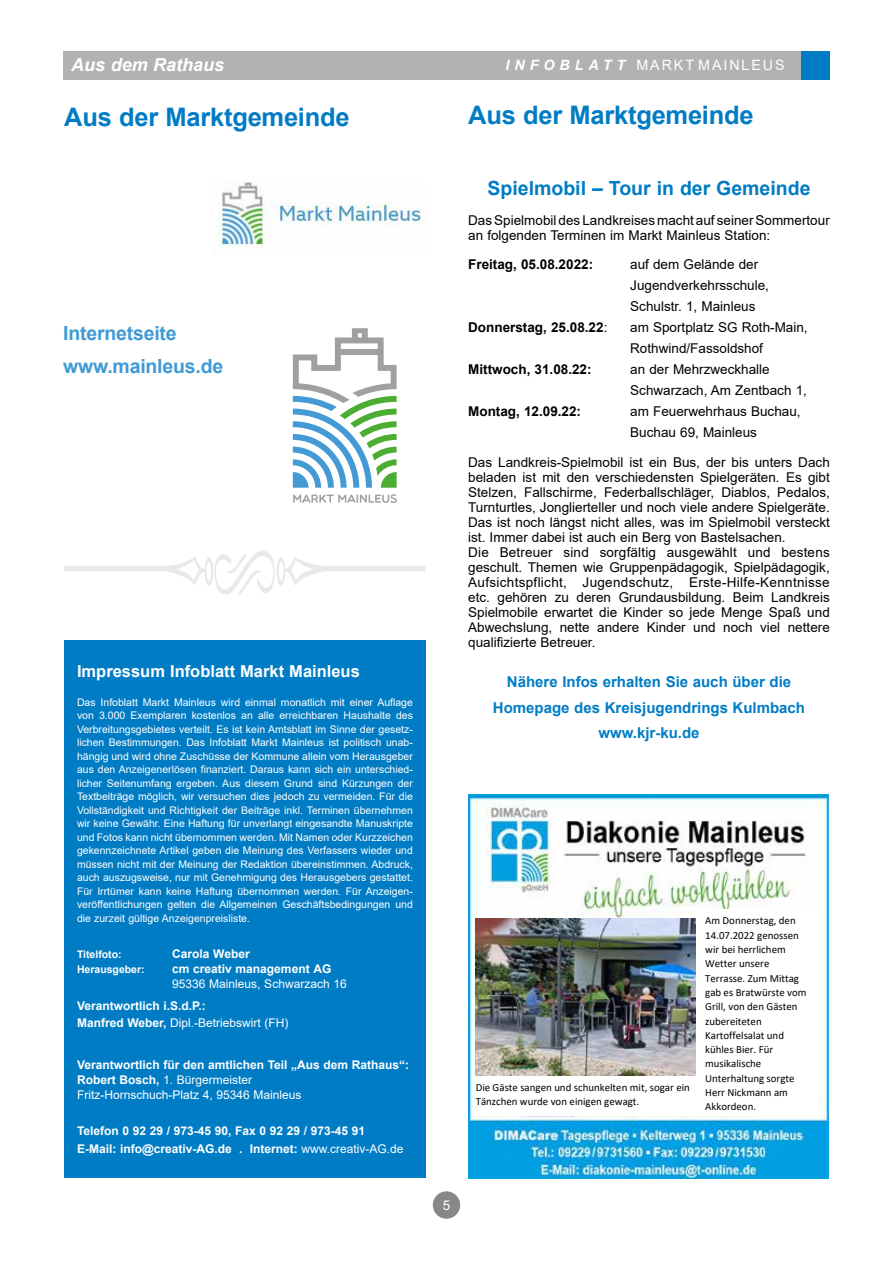
<style>
.page{position:relative;width:893px;height:1263px;background:#fff}
.page>*{position:absolute;margin:0;border:0;box-sizing:border-box;transform-origin:0 0}
.t1{font:700 25.5px "Arial";letter-spacing:-.01em;color:#007cc5}
.t2{font:700 19.5px/33px "Arial";letter-spacing:-.01em;color:#3f9ad5}
.t3{font:700 19.5px "Arial";color:#007cc5}
.t4{font:italic 700 18px "Arial";color:#fff}
.t5{font:700 16.5px "Arial";color:#fff}
.t6{font:700 15px/25.5px "Arial";color:#007cc5;text-align:center}
.t7{font:14.25px "Arial";letter-spacing:.135em;color:#fff}
.t8{font:13.5px/15px "Arial";color:#000}
.t9{font:700 13.5px "Arial";color:#000}
.t10{font:13.5px "Arial";color:#fff}
.t11{font:700 12px/15px "Arial";color:#fff}
.t12{font:12px "Arial";color:#fff}
.t13{font:10.8px/14.2px "Calibri";color:#000}
.t14{font:10.5px/13.5px "Arial";color:#fff;text-align:justify}
.t15{font:700 10.5px "Arial";color:#fff}
.s1{font-weight:700;font-style:italic}
.s2{font-weight:400}
</style>
<div class="page">
<div style="left:64px;top:51px;width:765px;height:28px;background:#b3b2b2"></div>
<div style="left:801px;top:51px;width:28px;height:28px;background:#007cc5"></div>
<div style="left:433px;top:1191px;width:27px;height:28px;background:#878787;border-radius:50%"></div>
<div style="left:64px;top:640px;width:362px;height:538px;background:#007cc5"></div>
<svg style="left:64px;top:550px;width:362px;height:45px"></svg>
<img style="left:217px;top:182px;width:204px;height:70px">
<svg style="left:293px;top:494px;width:104px;height:9px"></svg>
<svg style="left:293px;top:328px;width:104px;height:160px"></svg>
<img style="left:469px;top:794px;width:359px;height:384px">
<img style="left:475px;top:918px;width:221px;height:158px">
<div style="left:475px;top:1076px;width:236px;height:39px;background:#fff"></div>
<div style="left:696px;top:909px;width:122px;height:206px;background:#fff"></div>
<h3 class="t4" style="left:71px;top:52px;width:155px">Aus dem Rathaus</h3>
<h3 class="t7" style="left:506px;top:55px;width:281px"><span class="s1">I N F O B L AT T</span> MARKT MAINLEUS</h3>
<h1 class="t1" style="left:64px;top:99px;width:287px">Aus der Marktgemeinde</h1>
<h1 class="t1" style="left:468px;top:97px;width:287px">Aus der Marktgemeinde</h1>
<h2 class="t2" style="left:63px;top:316px;width:162px">Internetseite www.mainleus.de</h2>
<h3 class="t5" style="left:77px;top:660px;width:284px">Impressum Infoblatt Markt Mainleus</h3>
<p class="t14" style="left:77px;top:695px;width:337px">Das Infoblatt Markt Mainleus wird einmal monatlich mit einer Auflage von 3.000 Exemplaren kostenlos an alle erreichbaren Haushalte des Verbreitungsgebietes verteilt. Es ist kein Amtsblatt im Sinne der gesetz&shy;lichen Bestimmungen. Das Infoblatt Markt Mainleus ist politisch unab&shy;hängig und wird ohne Zuschüsse der Kommune allein vom Herausgeber aus den Anzeigenerlösen finanziert. Daraus kann sich ein unterschied&shy;licher Seitenumfang ergeben. Aus diesem Grund sind Kürzungen der Textbeiträge möglich, wir versuchen dies jedoch zu vermeiden. Für die Vollständigkeit und Richtigkeit der Beiträge inkl. Terminen übernehmen wir keine Gewähr. Eine Haftung für unverlangt eingesandte Manuskripte und Fotos kann nicht übernommen werden. Mit Namen oder Kurzzeichen gekennzeichnete Artikel geben die Meinung des Verfassers wieder und müssen nicht mit der Meinung der Redaktion übereinstimmen. Abdruck, auch auszugsweise, nur mit Genehmigung des Herausgebers gestattet.<br>Für Irrtümer kann keine Haftung übernommen werden. Für Anzeigen&shy;veröffentlichungen gelten die Allgemeinen Geschäftsbedingungen und die zurzeit gültige Anzeigenpreisliste.</p>
<p class="t15" style="left:77px;top:947px;width:46px">Titelfoto:</p>
<p class="t11" style="left:172px;top:946px;width:79px">Carola Weber</p>
<p class="t15" style="left:77px;top:962px;width:69px">Herausgeber:</p>
<p class="t11" style="left:172px;top:961px;width:161px">cm creativ management AG</p>
<p class="t12" style="left:172px;top:975px;width:176px">95336 Mainleus, Schwarzach 16</p>
<p class="t11" style="left:77px;top:998px;width:213px;line-height:16.5px">Verantwortlich i.S.d.P.:<br>Manfred Weber, <span class="s2">Dipl.-Betriebswirt (FH)</span></p>
<p class="t11" style="left:77px;top:1057px;width:334px">Verantwortlich für den amtlichen Teil „Aus dem Rathaus“:<br>Robert Bosch, <span class="s2">1. Bürgermeister<br>Fritz-Hornschuch-Platz 4, 95346 Mainleus</span></p>
<p class="t11" style="left:77px;top:1122px;width:328px;line-height:18px">Telefon 0 92 29 / 973-45 90, Fax 0 92 29 / 973-45 91<br>E-Mail: info@creativ-AG.de . Internet: <span class="s2">www.creativ-AG.de</span></p>
<h2 class="t3" style="left:487px;top:175px;width:325px">Spielmobil – Tour in der Gemeinde</h2>
<p class="t8" style="left:468px;top:213px;width:363px">Das Spielmobil des Landkreises macht auf seiner Sommertour an folgenden Terminen im Markt Mainleus Station:</p>
<p class="t9" style="left:468px;top:255px;width:126px">Freitag, 05.08.2022:</p>
<p class="t8" style="left:630px;top:253px;width:140px;line-height:21px">auf dem Gelände der<br>Jugendverkehrsschule,<br>Schulstr. 1, Mainleus</p>
<p class="t9" style="left:468px;top:318px;width:141px">Donnerstag, 25.08.22<span class="s2">:</span></p>
<p class="t8" style="left:630px;top:316px;width:179px;line-height:21px">am Sportplatz SG Roth-Main,<br>Rothwind/Fassoldshof</p>
<p class="t9" style="left:468px;top:360px;width:125px">Mittwoch, 31.08.22:</p>
<p class="t8" style="left:630px;top:358px;width:178px;line-height:21px">an der Mehrzweckhalle<br>Schwarzach, Am Zentbach 1,</p>
<p class="t9" style="left:468px;top:402px;width:114px">Montag, 12.09.22:</p>
<p class="t8" style="left:630px;top:400px;width:172px;line-height:21px">am Feuerwehrhaus Buchau,<br>Buchau 69, Mainleus</p>
<p class="t8" style="left:468px;top:454px;width:363px">Das Landkreis-Spielmobil ist ein Bus, der bis unters Dach beladen ist mit den verschiedensten Spielgeräten. Es gibt Stelzen, Fallschirme, Federballschläger, Diablos, Pedalos, Turnturtles, Jonglierteller und noch viele andere Spielgeräte.<br>Das ist noch längst nicht alles, was im Spielmobil versteckt ist. Immer dabei ist auch ein Berg von Bastelsachen.<br>Die Betreuer sind sorgfältig ausgewählt und bestens geschult. Themen wie Gruppenpädagogik, Spielpädagogik, Aufsichtspflicht, Jugendschutz, Erste-Hilfe-Kenntnisse etc. gehören zu deren Grundausbildung. Beim Landkreis Spielmobile erwartet die Kinder so jede Menge Spaß und Abwechslung, nette andere Kinder und noch viel nettere qualifizierte Betreuer.</p>
<h3 class="t6" style="left:493px;top:669px;width:314px">Nähere Infos erhalten Sie auch über die<br>Homepage des Kreisjugendrings Kulmbach www.kjr-ku.de</h3>
<p class="t13" style="left:476px;top:1080px;width:216px">Die Gäste sangen und schunkelten mit, sogar ein<br>Tänzchen wurde von einigen gewagt.</p>
<p class="t13" style="left:705px;top:913px;width:103px">Am Donnerstag, den<br>14.07.2022 genossen wir bei herrlichem<br>Wetter unsere<br>Terrasse. Zum Mittag gab es Bratwürste vom<br>Grill, von den Gästen zubereiteten<br>Kartoffelsalat und kühles Bier. Für musikalische<br>Unterhaltung sorgte<br>Herr Nickmann am<br>Akkordeon.</p>
<p class="t10" style="left:443px;top:1195px;width:9px">5</p>
</div>
